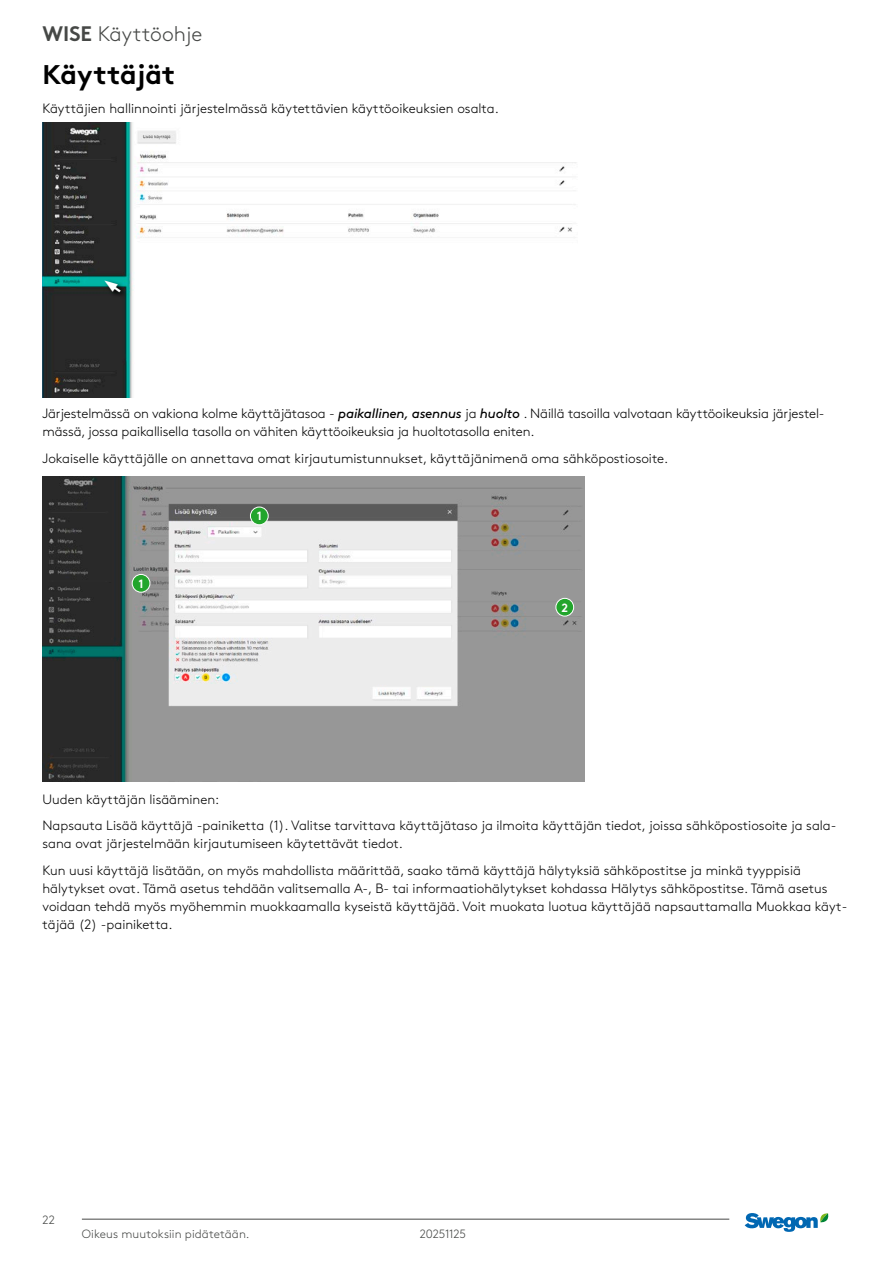
<style>
.page{position:relative;width:893px;height:1263px;background:#fff}
.page>*{position:absolute;margin:0;border:0;box-sizing:border-box;transform-origin:0 0}
.t1{font:700 27px "Swegon Brown";color:#000}
.t2{font:300 21px "Swegon Brown";color:#464846}
.t3{font:300 13.5px/18px "Swegon Brown";color:#000}
.t4{font:300 12px "Swegon Brown";letter-spacing:.005em;color:#464846}
.t5{font:300 12px "Swegon Brown";letter-spacing:-.02em;color:#464846}
.t6{font:700 12px "Swegon Brown";color:#fff}
.s1{font-weight:700}
.s2{font-weight:400;font-style:italic}
</style>
<div class="page">
<hr style="left:82px;top:1219px;width:647px;height:1px;background:#464846">
<svg style="left:745px;top:1213px;width:84px;height:19px"></svg>
<img style="left:43px;top:123px;width:534px;height:275px">
<svg style="left:103px;top:279px;width:25px;height:20px"></svg>
<img style="left:43px;top:477px;width:542px;height:304px">
<div style="left:250px;top:507px;width:18px;height:18px;background:#22a52c;border-radius:50%"></div>
<div style="left:250px;top:507px;width:19px;height:18px;border:1px solid #fff;border-radius:50%"></div>
<div style="left:132px;top:574px;width:18px;height:18px;background:#22a52c;border-radius:50%"></div>
<div style="left:132px;top:574px;width:18px;height:19px;border:1px solid #fff;border-radius:50%"></div>
<div style="left:556px;top:598px;width:18px;height:18px;background:#22a52c;border-radius:50%"></div>
<div style="left:556px;top:598px;width:18px;height:18px;border:1px solid #fff;border-radius:50%"></div>
<svg style="left:102px;top:276px;width:21px;height:19px"></svg>
<h2 class="t2" style="left:43px;top:18px;width:162px"><span class="s1">WISE</span> Käyttöohje</h2>
<h1 class="t1" style="left:43px;top:53px;width:134px">Käyttäjät</h1>
<p class="t3" style="left:43px;top:98px;width:458px">Käyttäjien hallinnointi järjestelmässä käytettävien käyttöoikeuksien osalta.</p>
<p class="t3" style="left:43px;top:403px;width:784px">Järjestelmässä on vakiona kolme käyttäjätasoa - <span class="s2">paikallinen, asennus</span> ja <span class="s2">huolto</span> . Näillä tasoilla valvotaan käyttöoikeuksia järjestel&shy;mässä, jossa paikallisella tasolla on vähiten käyttöoikeuksia ja huoltotasolla eniten.</p>
<p class="t3" style="left:43px;top:448px;width:627px">Jokaiselle käyttäjälle on annettava omat kirjautumistunnukset, käyttäjänimenä oma sähköpostiosoite.</p>
<p class="t6" style="left:139px;top:574px;width:7px">1</p>
<p class="t6" style="left:257px;top:506px;width:7px">1</p>
<p class="t6" style="left:561px;top:598px;width:8px">2</p>
<p class="t3" style="left:43px;top:785px;width:795px;line-height:26.5px">Uuden käyttäjän lisääminen:<br>Napsauta Lisää käyttäjä -painiketta (1). Valitse tarvittava käyttäjätaso ja ilmoita käyttäjän tiedot, joissa sähköpostiosoite ja sala-</p>
<p class="t3" style="left:43px;top:829px;width:760px;line-height:26.5px">sana ovat järjestelmään kirjautumiseen käytettävät tiedot.<br>Kun uusi käyttäjä lisätään, on myös mahdollista määrittää, saako tämä käyttäjä hälytyksiä sähköpostitse ja minkä tyyppisiä</p>
<p class="t3" style="left:43px;top:878px;width:806px">hälytykset ovat. Tämä asetus tehdään valitsemalla A-, B- tai informaatiohälytykset kohdassa Hälytys sähköpostitse. Tämä asetus voidaan tehdä myös myöhemmin muokkaamalla kyseistä käyttäjää. Voit muokata luotua käyttäjää napsauttamalla Muokkaa käyt&shy;täjää (2) -painiketta.</p>
<p class="t4" style="left:43px;top:1211px;width:14px">22</p>
<p class="t4" style="left:82px;top:1225px;width:169px">Oikeus muutoksiin pidätetään.</p>
<p class="t5" style="left:420px;top:1225px;width:48px">20251125</p>
</div>
